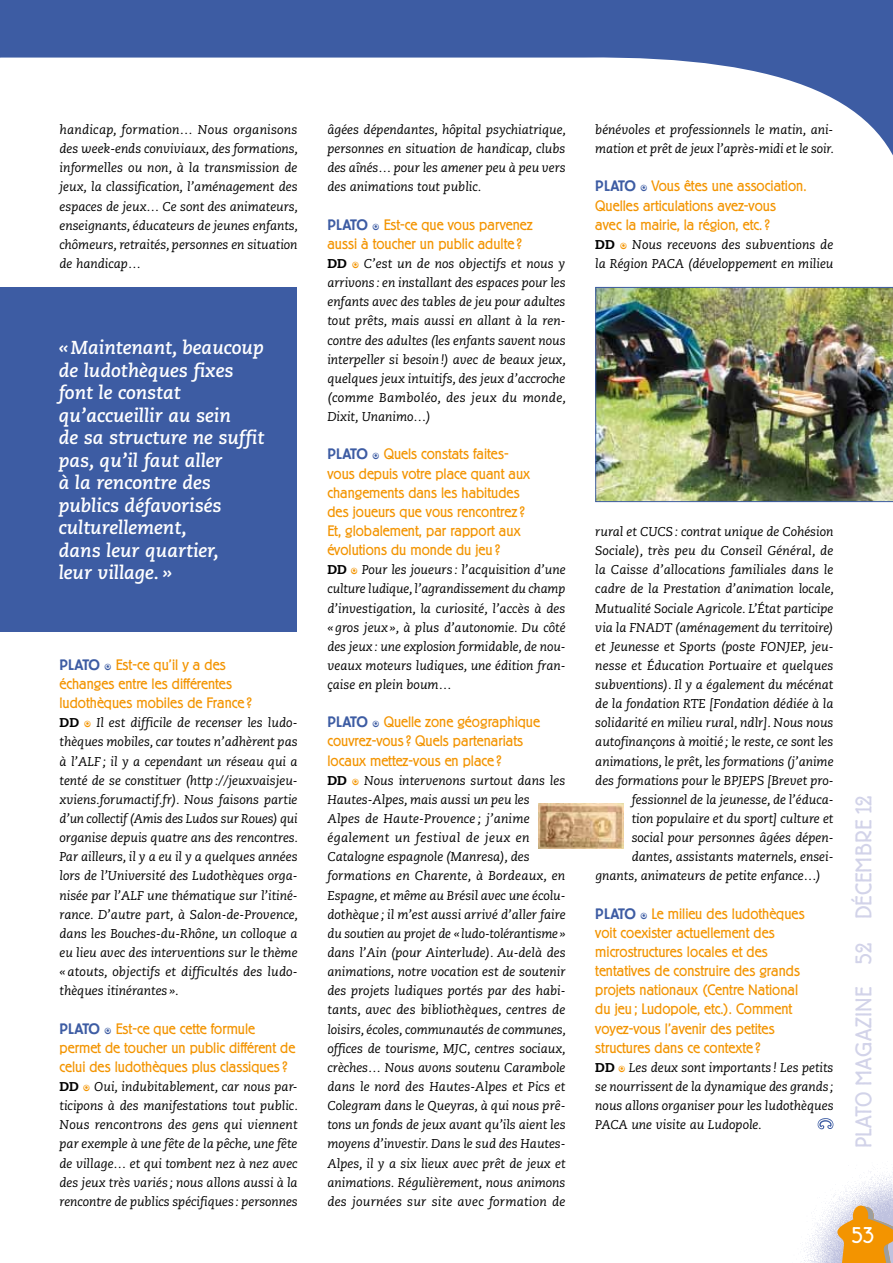
<style>
.page{position:relative;width:893px;height:1263px;background:#fff}
.page>*{position:absolute;margin:0;border:0;box-sizing:border-box;transform-origin:0 0}
.t1{font:300 22.5px "Berliner Grotesk";letter-spacing:.02em;color:#d2d3e9}
.t2{font:300 22.5px "Berliner Grotesk";color:#fff}
.t3{font:18.75px/22.5px "Caecilia Bold Italic Os F";color:#fff}
.t4{font:300 15px/19.2px "Berliner Grotesk";color:#f39400}
.t5{font:italic 12.75px/19.2px "Caecilia";color:#000;text-align:justify}
.t6{font:800 12.75px "Caecilia";letter-spacing:.005em;color:#000}
.s1{font-weight:500;color:#3d5ca3}
.s2{font-weight:800;font-style:normal}
</style>
<div class="page">
<img style="left:804px;top:1123px;width:89px;height:140px">
<svg style="left:0;top:0;width:893px;height:155px"></svg>
<svg style="left:818px;top:1118px;width:15px;height:11px"></svg>
<div style="left:0;top:287px;width:297px;height:344px;background:#3d5ca3"></div>
<img style="left:595px;top:287px;width:298px;height:215px">
<img style="left:538px;top:804px;width:85px;height:44px">
<svg style="left:837px;top:1205px;width:56px;height:58px;background:#e3a64b"></svg>
<p class="t5" style="left:60px;top:120px;width:240px">handicap, formation… Nous organisons des week-ends conviviaux, des formations, informelles ou non, à la transmission de jeux, la classification, l’aménagement des espaces de jeux… Ce sont des animateurs, enseignants, éducateurs de jeunes enfants, chômeurs, retraités, personnes en situation de handicap…</p>
<h2 class="t3" style="left:59px;top:337px;width:207px">«Maintenant, beaucoup de ludothèques fixes font le constat qu’accueillir au sein<br>de sa structure ne suffit pas, qu’il faut aller<br>à la rencontre des publics défavorisés culturellement,<br>dans leur quartier,<br>leur village. »</h2>
<p class="t4" style="left:60px;top:655px;width:194px"><span class="s1">PLATO</span> Est-ce qu’il y a des échanges entre les différentes ludothèques mobiles de France ?</p>
<p class="t6" style="left:60px;top:715px;width:21px">DD</p>
<p class="t5" style="left:60px;top:714px;width:240px;text-indent:37px">Il est difficile de recenser les ludo&shy;thèques mobiles, car toutes n’adhèrent pas à l’ALF; il y a cependant un réseau qui a tenté de se constituer (http://jeuxvaisjeu&shy;xviens.forumactif.fr). Nous faisons partie d’un collectif (Amis des Ludos sur Roues) qui organise depuis quatre ans des rencontres.<br>Par ailleurs, il y a eu il y a quelques années lors de l’Université des Ludothèques orga&shy;nisée par l’ALF une thématique sur l’itiné&shy;rance. D’autre part, à Salon-de-Provence, dans les Bouches-du-Rhône, un colloque a eu lieu avec des interventions sur le thème « atouts, objectifs et difficultés des ludo&shy;thèques itinérantes ».</p>
<p class="t4" style="left:60px;top:1019px;width:237px"><span class="s1">PLATO</span> Est-ce que cette formule permet de toucher un public différent de celui des ludothèques plus classiques?</p>
<p class="t5" style="left:60px;top:1077px;width:240px"><span class="s2">DD</span> Oui, indubitablement, car nous par&shy;ticipons à des manifestations tout public.<br>Nous rencontrons des gens qui viennent par exemple à une fête de la pêche, une fête de village… et qui tombent nez à nez avec des jeux très variés ; nous allons aussi à la rencontre de publics spécifiques: personnes</p>
<p class="t5" style="left:327px;top:120px;width:240px">âgées dépendantes, hôpital psychiatrique, personnes en situation de handicap, clubs des aînés… pour les amener peu à peu vers des animations tout public.</p>
<p class="t4" style="left:327px;top:215px;width:207px"><span class="s1">PLATO</span> Est-ce que vous parvenez aussi à toucher un public adulte ?</p>
<p class="t6" style="left:327px;top:256px;width:21px">DD</p>
<p class="t5" style="left:327px;top:254px;width:240px;text-indent:37px">C’est un de nos objectifs et nous y arrivons : en installant des espaces pour les enfants avec des tables de jeu pour adultes tout prêts, mais aussi en allant à la ren&shy;contre des adultes (les enfants savent nous interpeller si besoin!) avec de beaux jeux, quelques jeux intuitifs, des jeux d’accroche (comme Bamboléo, des jeux du monde, Dixit, Unanimo…)</p>
<p class="t4" style="left:327px;top:445px;width:204px"><span class="s1">PLATO</span> Quels constats faites&shy;vous depuis votre place quant aux changements dans les habitudes des joueurs que vous rencontrez?<br>Et, globalement, par rapport aux évolutions du monde du jeu ?</p>
<p class="t5" style="left:327px;top:560px;width:240px"><span class="s2">DD</span> Pour les joueurs : l’acquisition d’une culture ludique, l’agrandissement du champ d’investigation, la curiosité, l’accès à des «gros jeux», à plus d’autonomie. Du côté des jeux: une explosion formidable, de nou&shy;veaux moteurs ludiques, une édition fran&shy;çaise en plein boum…</p>
<p class="t4" style="left:327px;top:713px;width:214px"><span class="s1">PLATO</span> Quelle zone géographique couvrez-vous? Quels partenariats locaux mettez-vous en place ?</p>
<p class="t6" style="left:327px;top:772px;width:21px">DD</p>
<p class="t5" style="left:327px;top:771px;width:240px;text-align:left;text-indent:37px">Nous intervenons surtout dans les Hautes-Alpes, mais aussi un peu les<br>Alpes de Haute-Provence ; j’anime également un festival de jeux en Catalogne espagnole (Manresa), des formations en Charente, à Bordeaux, en Espagne, et même au Brésil avec une écolu&shy;dothèque ; il m’est aussi arrivé d’aller faire du soutien au projet de «ludo-tolérantisme» dans l’Ain (pour Ainterlude). Au-delà des animations, notre vocation est de soutenir des projets ludiques portés par des habi&shy;tants, avec des bibliothèques, centres de loisirs, écoles, communautés de communes, offices de tourisme, MJC, centres sociaux, crèches… Nous avons soutenu Carambole dans le nord des Hautes-Alpes et Pics et Colegram dans le Queyras, à qui nous prê&shy;tons un fonds de jeux avant qu’ils aient les moyens d’investir. Dans le sud des Hautes-Alpes, il y a six lieux avec prêt de jeux et animations. Régulièrement, nous animons des journées sur site avec formation de</p>
<p class="t5" style="left:595px;top:120px;width:240px">bénévoles et professionnels le matin, ani&shy;mation et prêt de jeux l’après-midi et le soir.</p>
<p class="t4" style="left:595px;top:177px;width:213px"><span class="s1">PLATO</span> Vous êtes une association.<br>Quelles articulations avez-vous<br>avec la mairie, la région, etc.?</p>
<p class="t6" style="left:595px;top:236px;width:21px">DD</p>
<p class="t5" style="left:595px;top:235px;width:240px;text-align:right">Nous recevons des subventions de<br>la Région PACA (développement en milieu</p>
<p class="t5" style="left:595px;top:522px;width:240px">rural et CUCS: contrat unique de Cohésion</p>
<p class="t5" style="left:595px;top:541px;width:239px">Sociale), très peu du Conseil Général, de</p>
<p class="t5" style="left:595px;top:560px;width:240px">la Caisse d’allocations familiales dans le</p>
<p class="t5" style="left:595px;top:580px;width:240px">cadre de la Prestation d’animation locale,</p>
<p class="t5" style="left:595px;top:599px;width:240px">Mutualité Sociale Agricole. L’État participe</p>
<p class="t5" style="left:595px;top:618px;width:240px">via la FNADT (aménagement du territoire)</p>
<p class="t5" style="left:595px;top:637px;width:240px">et Jeunesse et Sports (poste FONJEP, jeu-</p>
<p class="t5" style="left:595px;top:656px;width:240px">nesse et Éducation Portuaire et quelques</p>
<p class="t5" style="left:595px;top:675px;width:240px">subventions). Il y a également du mécénat</p>
<p class="t5" style="left:595px;top:694px;width:240px">de la fondation RTE [Fondation dédiée à la</p>
<p class="t5" style="left:595px;top:714px;width:240px">solidarité en milieu rural, ndlr]. Nous nous</p>
<p class="t5" style="left:595px;top:733px;width:240px">autofinançons à moitié ; le reste, ce sont les</p>
<p class="t5" style="left:595px;top:752px;width:240px">animations, le prêt, les formations (j’anime</p>
<p class="t5" style="left:595px;top:771px;width:240px">des formations pour le BPJEPS [Brevet pro-</p>
<p class="t5" style="left:632px;top:790px;width:203px">fessionnel de la jeunesse, de l’éduca-</p>
<p class="t5" style="left:632px;top:809px;width:203px">tion populaire et du sport] culture et</p>
<p class="t5" style="left:632px;top:828px;width:203px">social pour personnes âgées dépen-</p>
<p class="t5" style="left:632px;top:848px;width:203px">dantes, assistants maternels, ensei-</p>
<p class="t5" style="left:595px;top:867px;width:227px">gnants, animateurs de petite enfance…)</p>
<p class="t4" style="left:595px;top:904px;width:211px"><span class="s1">PLATO</span> Le milieu des ludothèques voit coexister actuellement des microstructures locales et des tentatives de construire des grands projets nationaux (Centre National du jeu ; Ludopole, etc.). Comment voyez-vous l’avenir des petites structures dans ce contexte ?</p>
<p class="t5" style="left:595px;top:1058px;width:240px"><span class="s2">DD</span> Les deux sont importants ! Les petits se nourrissent de la dynamique des grands; nous allons organiser pour les ludothèques PACA une visite au Ludopole.</p>
<h1 class="t1" style="left:851px;top:1148px;width:354px;rotate:-90deg">PLATO MAGAZINE 52 DÉCEMBRE 12</h1>
<h1 class="t2" style="left:852px;top:1222px;width:24px">53</h1>
</div>
